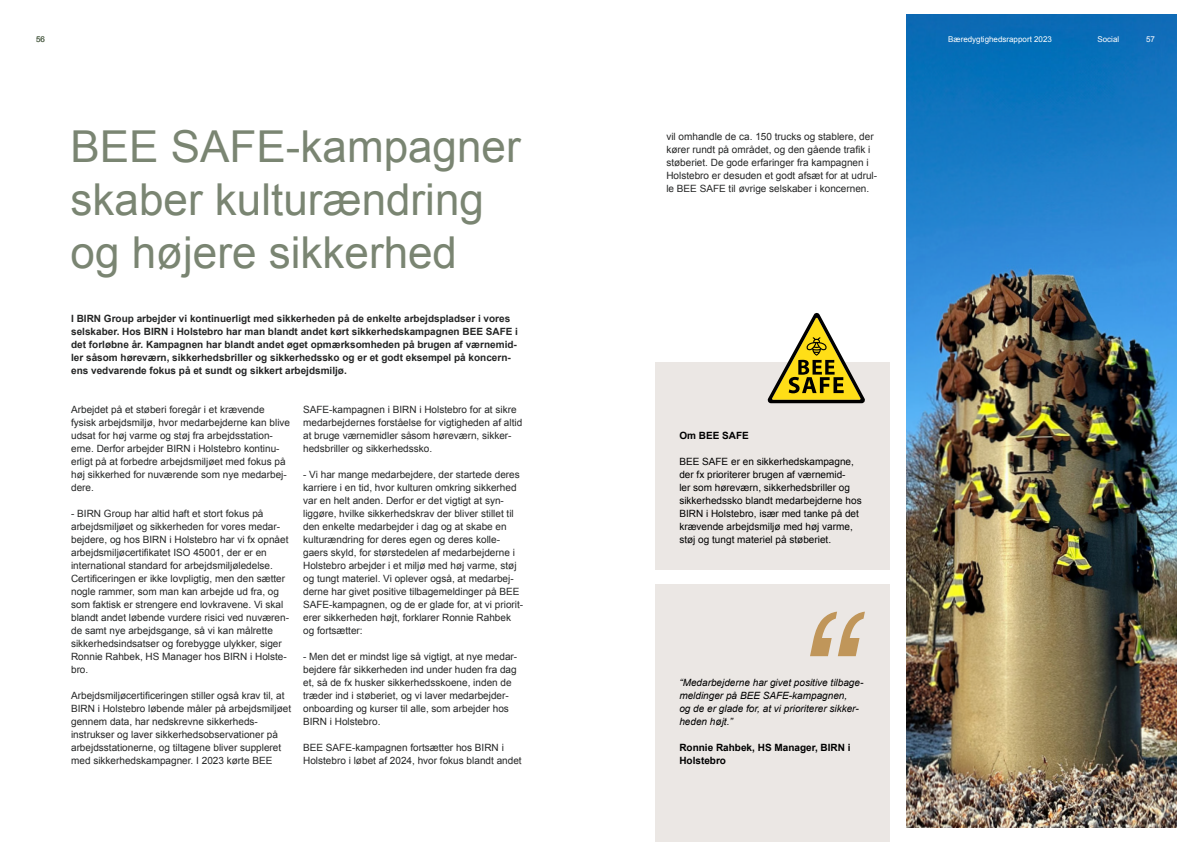
<style>
.page{position:relative;width:1191px;height:842px;background:#fff}
.page>*{position:absolute;margin:0;border:0;box-sizing:border-box;transform-origin:0 0}
.t1{font:44px/52.8px "Arial";color:#7a8572}
.t2{font:10px/13px "Arial";color:#252626}
.t3{font:700 10px/13px "Arial";color:#252626}
.t4{font:10px/13px "Arial";color:#000}
.t5{font:italic 10px/13px "Arial";color:#000}
.t6{font:700 10px/13px "Arial";color:#000}
.t7{font:8px "Arial";color:#fff}
.t8{font:8px "Arial";color:#606f5a}
</style>
<div class="page">
<img style="left:906px;top:14px;width:270px;height:814px">
<div style="left:655px;top:584px;width:234px;height:258px;background:#e9e5e1"></div>
<svg style="left:810px;top:612px;width:55px;height:44px"></svg>
<div style="left:655px;top:362px;width:234px;height:207px;background:#e9e5e1"></div>
<svg style="left:767px;top:313px;width:98px;height:90px"></svg>
<p class="t8" style="left:36px;top:34px;width:10px">56</p>
<h1 class="t1" style="left:71px;top:121px;width:451px">BEE SAFE-kampagner skaber kulturændring og højere sikkerhed</h1>
<p class="t3" style="left:71px;top:312px;width:448px">I BIRN Group arbejder vi kontinuerligt med sikkerheden på de enkelte arbejdspladser i vores selskaber. Hos BIRN i Holstebro har man blandt andet kørt sikkerhedskampagnen BEE SAFE i det forløbne år. Kampagnen har blandt andet øget opmærksomheden på brugen af værnemid&shy;ler såsom høreværn, sikkerhedsbriller og sikkerhedssko og er et godt eksempel på koncern&shy;ens vedvarende fokus på et sundt og sikkert arbejdsmiljø.</p>
<p class="t2" style="left:71px;top:403px;width:220px">Arbejdet på et støberi foregår i et krævende fysisk arbejdsmiljø, hvor medarbejderne kan blive udsat for høj varme og støj fra arbejdsstation&shy;erne. Derfor arbejder BIRN i Holstebro kontinu&shy;erligt på at forbedre arbejdsmiljøet med fokus på høj sikkerhed for nuværende som nye medarbej&shy;dere.</p>
<p class="t2" style="left:71px;top:507px;width:219px">- BIRN Group har altid haft et stort fokus på arbejdsmiljøet og sikkerheden for vores medar&shy;bejdere, og hos BIRN i Holstebro har vi fx opnået arbejdsmiljøcertifikatet ISO 45001, der er en international standard for arbejdsmiljøledelse.<br>Certificeringen er ikke lovpligtig, men den sætter nogle rammer, som man kan arbejde ud fra, og som faktisk er strengere end lovkravene. Vi skal blandt andet løbende vurdere risici ved nuværen&shy;de samt nye arbejdsgange, så vi kan målrette sikkerhedsindsatser og forebygge ulykker, siger Ronnie Rahbek, HS Manager hos BIRN i Holste&shy;bro.</p>
<p class="t2" style="left:71px;top:689px;width:221px">Arbejdsmiljøcertificeringen stiller også krav til, at BIRN i Holstebro løbende måler på arbejdsmiljøet gennem data, har nedskrevne sikkerheds&shy;instrukser og laver sikkerhedsobservationer på arbejdsstationerne, og tiltagene bliver suppleret med sikkerhedskampagner. I 2023 kørte BEE</p>
<p class="t2" style="left:303px;top:403px;width:220px">SAFE-kampagnen i BIRN i Holstebro for at sikre medarbejdernes forståelse for vigtigheden af altid at bruge værnemidler såsom høreværn, sikker&shy;hedsbriller og sikkerhedssko.</p>
<p class="t2" style="left:303px;top:468px;width:221px">- Vi har mange medarbejdere, der startede deres karriere i en tid, hvor kulturen omkring sikkerhed var en helt anden. Derfor er det vigtigt at syn&shy;liggøre, hvilke sikkerhedskrav der bliver stillet til den enkelte medarbejder i dag og at skabe en kulturændring for deres egen og deres kolle&shy;gaers skyld, for størstedelen af medarbejderne i Holstebro arbejder i et miljø med høj varme, støj og tungt materiel. Vi oplever også, at medarbej&shy;derne har givet positive tilbagemeldinger på BEE SAFE-kampagnen, og de er glade for, at vi priorit&shy;erer sikkerheden højt, forklarer Ronnie Rahbek og fortsætter:</p>
<p class="t2" style="left:303px;top:650px;width:215px">- Men det er mindst lige så vigtigt, at nye medar&shy;bejdere får sikkerheden ind under huden fra dag et, så de fx husker sikkerhedsskoene, inden de træder ind i støberiet, og vi laver medarbejder&shy;onboarding og kurser til alle, som arbejder hos BIRN i Holstebro.</p>
<p class="t2" style="left:303px;top:741px;width:220px">BEE SAFE-kampagnen fortsætter hos BIRN i<br>Holstebro i løbet af 2024, hvor fokus blandt andet</p>
<p class="t2" style="left:666px;top:130px;width:212px">vil omhandle de ca. 150 trucks og stablere, der kører rundt på området, og den gående trafik i støberiet. De gode erfaringer fra kampagnen i Holstebro er desuden et godt afsæt for at udrul&shy;le BEE SAFE til øvrige selskaber i koncernen.</p>
<p class="t7" style="left:948px;top:34px;width:105px">Bæredygtighedsrapport 2023</p>
<p class="t7" style="left:1097px;top:34px;width:23px">Social</p>
<p class="t7" style="left:1146px;top:34px;width:10px">57</p>
<p class="t6" style="left:679px;top:429px;width:71px">Om BEE SAFE</p>
<p class="t4" style="left:679px;top:455px;width:184px">BEE SAFE er en sikkerhedskampagne, der fx prioriterer brugen af værnemid-<br>ler som høreværn, sikkerhedsbriller og sikkerhedssko blandt medarbejderne hos BIRN i Holstebro, især med tanke på det krævende arbejdsmiljø med høj varme, støj og tungt materiel på støberiet.</p>
<p class="t5" style="left:679px;top:676px;width:185px">“Medarbejderne har givet positive tilbage&shy;meldinger på BEE SAFE-kampagnen,<br>og de er glade for, at vi prioriterer sikker&shy;heden højt.”</p>
<p class="t6" style="left:679px;top:741px;width:173px">Ronnie Rahbek, HS Manager, BIRN i<br>Holstebro</p>
</div>
